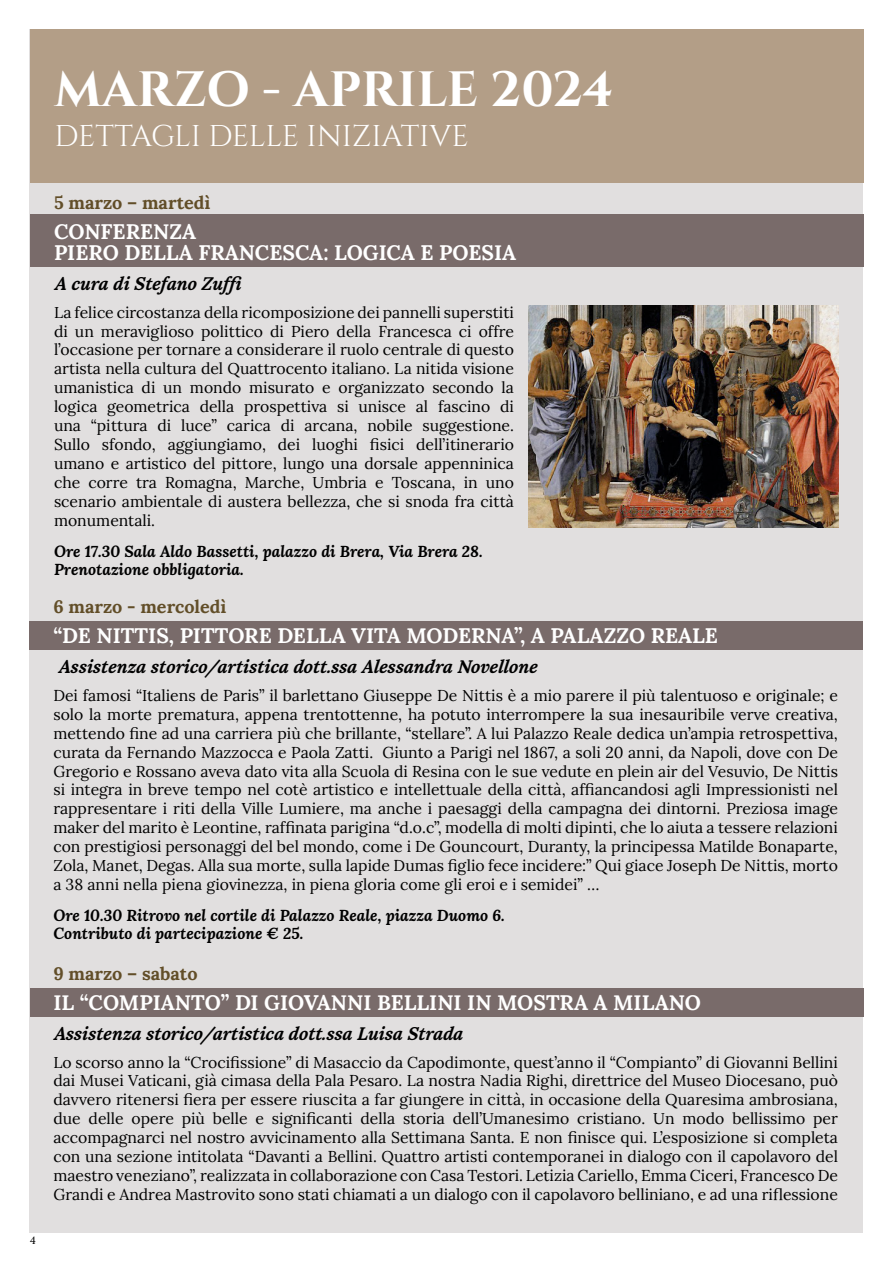
<style>
.page{position:relative;width:893px;height:1263px;background:#fff}
.page>*{position:absolute;margin:0;border:0;box-sizing:border-box;transform-origin:0 0}
.t1{font:700 49.5px "Cinzel";color:#fff}
.t2{font:30px "Cinzel";letter-spacing:-.01em;color:#fff}
.t3{font:700 21px/21px "Lora";color:#fff}
.t4{font:italic 700 18px "Lora";color:#000}
.t5{font:700 18px "Lora";color:#624e28}
.t6{font:15.75px/18.9px "Lora";color:#000;text-align:justify}
.t7{font:italic 700 15.75px/18px "Lora";color:#000}
.t8{font:10.5px "Lora";color:#000}
</style>
<div class="page">
<div style="left:30px;top:30px;width:833px;height:1203px;background:#e1dfdf"></div>
<div style="left:29px;top:621px;width:834px;height:29px;background:#796b6a"></div>
<div style="left:30px;top:215px;width:834px;height:52px;background:#796b6a"></div>
<div style="left:30px;top:30px;width:834px;height:153px;background:#b39e87"></div>
<div style="left:30px;top:988px;width:834px;height:29px;background:#796b6a"></div>
<img style="left:529px;top:305px;width:310px;height:223px">
<h1 class="t1" style="left:54px;top:59px;width:560px">MARZO - APRILE 2024</h1>
<h2 class="t2" style="left:54px;top:119px;width:416px">DETTAGLI DELLE INIZIATIVE</h2>
<p class="t8" style="left:30px;top:1232px;width:7px">4</p>
<p class="t5" style="left:54px;top:187px;width:158px">5 marzo – martedì</p>
<h3 class="t3" style="left:54px;top:219px;width:464px">CONFERENZA<br>PIERO DELLA FRANCESCA: LOGICA E POESIA</h3>
<p class="t4" style="left:54px;top:270px;width:195px">A cura diStefanoZuffi</p>
<p class="t6" style="left:54px;top:302px;width:461px">La felice circostanza della ricomposizione dei pannelli superstiti di un meraviglioso polittico di Piero della Francesca ci offre l’occasione per tornare a considerare il ruolo centrale di questo artista nella cultura del Quattrocento italiano. La nitida visione umanistica di un mondo misurato e organizzato secondo la logica geometrica della prospettiva si unisce al fascino di una “pittura di luce” carica di arcana, nobile suggestione.<br>Sullo sfondo, aggiungiamo, dei luoghi fisici dell’itinerario umano e artistico del pittore, lungo una dorsale appenninica che corre tra Romagna, Marche, Umbria e Toscana, in uno scenario ambientale di austera bellezza, che si snoda fra città monumentali.</p>
<p class="t7" style="left:54px;top:542px;width:430px">Ore 17.30 Sala Aldo Bassetti, palazzo di Brera, Via Brera 28.<br>Prenotazione obbligatoria.</p>
<p class="t5" style="left:53px;top:591px;width:175px">6 marzo - mercoledì</p>
<h3 class="t3" style="left:53px;top:623px;width:666px">“DE NITTIS, PITTORE DELLA VITA MODERNA”, A PALAZZO REALE</h3>
<p class="t4" style="left:58px;top:654px;width:486px">Assistenza storico/artistica dott.ssa Alessandra Novellone</p>
<p class="t6" style="left:53px;top:685px;width:786px">Dei famosi “Italiens de Paris” il barlettano Giuseppe De Nittis è a mio parere il più talentuoso e originale; e solo la morte prematura, appena trentottenne, ha potuto interrompere la sua inesauribile verve creativa, mettendo fine ad una carriera più che brillante, “stellare”. A lui Palazzo Reale dedica un’ampia retrospettiva, curata da Fernando Mazzocca e Paola Zatti. Giunto a Parigi nel 1867, a soli 20 anni, da Napoli, dove con De Gregorio e Rossano aveva dato vita alla Scuola di Resina con le sue vedute en plein air del Vesuvio, De Nittis si integra in breve tempo nel cotè artistico e intellettuale della città, affiancandosi agli Impressionisti nel rappresentare i riti della Ville Lumiere, ma anche i paesaggi della campagna dei dintorni. Preziosa image maker del marito è Leontine, raffinata parigina “d.o.c”, modella di molti dipinti, che lo aiuta a tessere relazioni con prestigiosi personaggi del bel mondo, come i De Gouncourt, Duranty, la principessa Matilde Bonaparte, Zola, Manet, Degas. Alla sua morte, sulla lapide Dumas figlio fece incidere:” Qui giace Joseph De Nittis, morto a 38 anni nella piena giovinezza, in piena gloria come gli eroi e i semidei” …</p>
<p class="t7" style="left:53px;top:906px;width:453px">Ore 10.30 Ritrovo nel cortile di Palazzo Reale, piazza Duomo 6.<br>Contributo di partecipazione € 25.</p>
<p class="t5" style="left:53px;top:958px;width:146px">9 marzo – sabato</p>
<h3 class="t3" style="left:53px;top:989px;width:649px">IL “COMPIANTO” DI GIOVANNI BELLINI IN MOSTRA A MILANO</h3>
<p class="t4" style="left:53px;top:1020px;width:416px">Assistenza storico/artistica dott.ssa Luisa Strada</p>
<p class="t6" style="left:53px;top:1051px;width:786px">Lo scorso anno la “Crocifissione” di Masaccio da Capodimonte, quest’anno il “Compianto” di Giovanni Bellini dai Musei Vaticani, già cimasa della Pala Pesaro. La nostra Nadia Righi, direttrice del Museo Diocesano, può davvero ritenersi fiera per essere riuscita a far giungere in città, in occasione della Quaresima ambrosiana, due delle opere più belle e significanti della storia dell’Umanesimo cristiano. Un modo bellissimo per accompagnarci nel nostro avvicinamento alla Settimana Santa. E non finisce qui. L’esposizione si completa con una sezione intitolata “Davanti a Bellini. Quattro artisti contemporanei in dialogo con il capolavoro del maestro veneziano”, realizzata in collaborazione con Casa Testori. Letizia Cariello, Emma Ciceri, Francesco De Grandi e Andrea Mastrovito sono stati chiamati a un dialogo con il capolavoro belliniano, e ad una riflessione</p>
</div>
